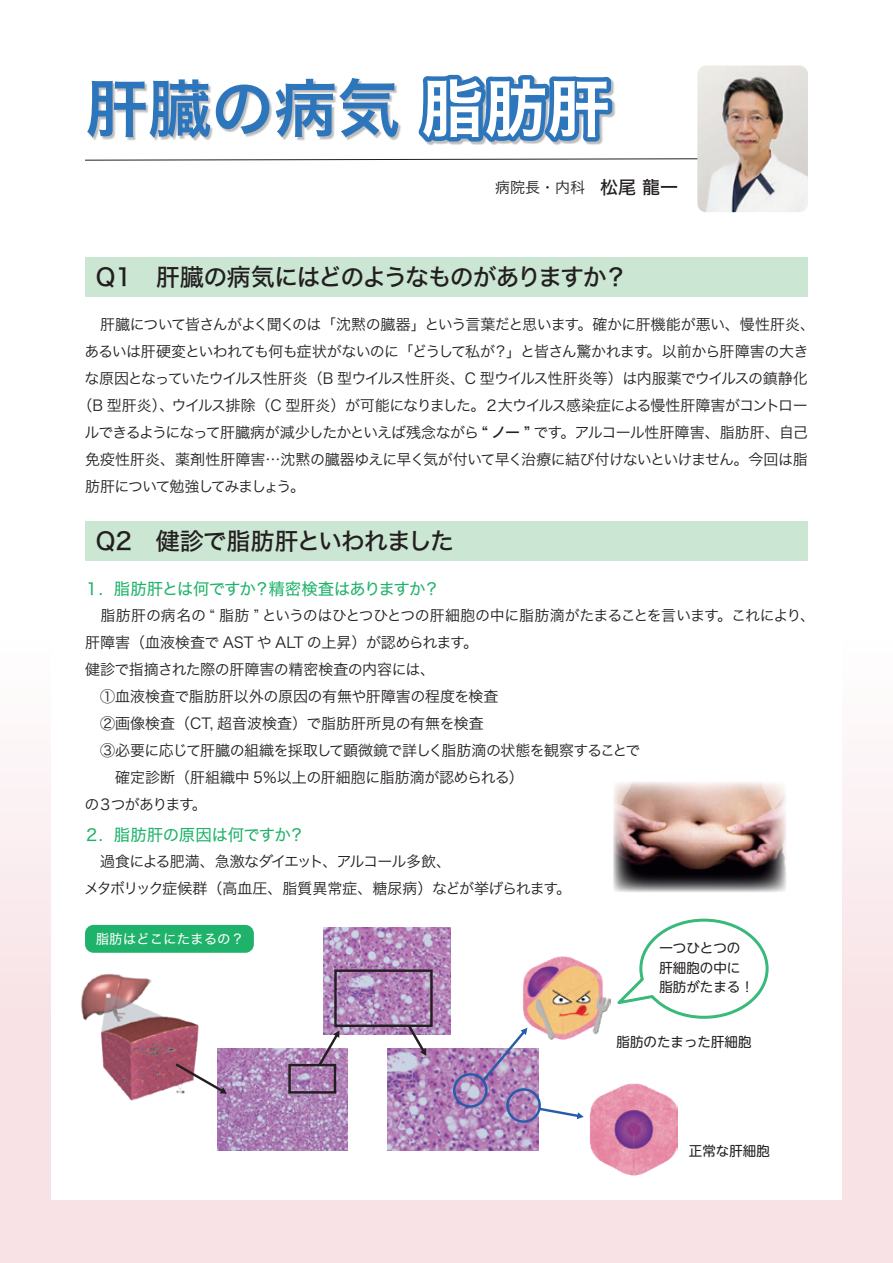
<style>
.page{position:relative;width:893px;height:1263px;background:#fff}
.page>*{position:absolute;margin:0;border:0;box-sizing:border-box;transform-origin:0 0}
.t1{font:63px "Hira Kaku Std W6";color:#2e76bc}
.t2{font:24px "Hira Kaku Std W5";letter-spacing:-.055em;color:#231f20}
.t3{font:16.5px "Hira Kaku Std W4";letter-spacing:-.055em;color:#1eb26a}
.t4{font:16.5px "Hira Kaku Std W4";letter-spacing:-.03em;color:#1eb26a}
.t5{font:15px/27px "Hira Kaku Std W3";letter-spacing:-.035em;color:#231f20}
.t6{font:15px/27px "Hira Kaku Std W3";letter-spacing:-.06em;color:#231f20}
.t7{font:15px "Hira Kaku Std W3";letter-spacing:-.055em;color:#231f20}
.t8{font:15px "Hira Kaku Std W3";letter-spacing:-.065em;color:#231f20}
.t9{font:15px "Hira Kaku Std W3";letter-spacing:-.085em;color:#231f20}
.t10{font:13.5px/19.5px "UD Shin M Go Pr 6 N";color:#231f20}
.t11{font:13.5px "Hira Kaku Std W4";color:#fff}
.s1{font-family:"Hira Kaku Std W5";font-size:18px}
.s2{font-family:"Hira Kaku Std W5"}
</style>
<div class="page">
<div style="left:0;top:0;width:893px;height:1263px;background:linear-gradient(to bottom,#fff,#f8e2e6)"></div>
<div style="left:51px;top:238px;width:791px;height:961px;background:#fff"></div>
<div style="left:88px;top:76px;width:528px;height:70px;background:#231f20;opacity:.3"></div>
<svg style="left:84px;top:158px;width:613px;height:3px"></svg>
<div style="left:85px;top:257px;width:723px;height:40px;background:#cbe6d3"></div>
<div style="left:85px;top:521px;width:723px;height:39px;background:#cbe6d3"></div>
<div style="left:85px;top:925px;width:169px;height:28px;background:#1eb26a;border-radius:9px"></div>
<img style="left:613px;top:782px;width:174px;height:110px">
<img style="left:218px;top:1048px;width:129px;height:103px">
<img style="left:323px;top:927px;width:127px;height:107px">
<img style="left:388px;top:1049px;width:150px;height:101px">
<img style="left:81px;top:973px;width:154px;height:129px">
<img style="left:523px;top:956px;width:87px;height:83px">
<img style="left:589px;top:1083px;width:89px;height:93px">
<div style="left:334px;top:969px;width:99px;height:58px;border:2px solid #231f20"></div>
<div style="left:288px;top:1064px;width:48px;height:29px;border:2px solid #231f20"></div>
<svg style="left:406px;top:1022px;width:22px;height:34px"></svg>
<svg style="left:317px;top:1030px;width:24px;height:38px"></svg>
<svg style="left:480px;top:1027px;width:48px;height:57px"></svg>
<svg style="left:537px;top:1106px;width:47px;height:13px"></svg>
<svg style="left:173px;top:1061px;width:54px;height:34px"></svg>
<div style="left:453px;top:1073px;width:35px;height:35px;border:2px solid #275caa;border-radius:50%"></div>
<div style="left:506px;top:1088px;width:35px;height:35px;border:2px solid #275caa;border-radius:50%"></div>
<svg style="left:610px;top:918px;width:159px;height:101px"></svg>
<img style="left:697px;top:65px;width:111px;height:147px">
<h1 class="t1" style="left:85px;top:60px;width:526px">肝臓の病気脂肪肝</h1>
<p class="t5" style="left:495px;top:174px;width:184px">病院長・内科　<span class="s1">松尾 龍一</span></p>
<h2 class="t2" style="left:96px;top:259px;width:534px">Q1　肝臓の病気にはどのようなものがありますか？</h2>
<p class="t5" style="left:85px;top:311px;width:732px">　肝臓について皆さんがよく聞くのは「沈黙の臓器」という言葉だと思います。確かに肝機能が悪い、慢性肝炎、</p>
<p class="t5" style="left:84px;top:338px;width:726px">あるいは肝硬変といわれても何も症状がないのに「どうして私が？」と皆さん驚かれます。以前から肝障害の大き</p>
<p class="t6" style="left:85px;top:365px;width:725px">な原因となっていたウイルス性肝炎（B 型ウイルス性肝炎、C 型ウイルス性肝炎等）は内服薬でウイルスの鎮静化</p>
<p class="t7" style="left:78px;top:394px;width:732px">（B 型肝炎）、ウイルス排除（C 型肝炎）が可能になりました。２大ウイルス感染症による慢性肝障害がコントロー</p>
<p class="t8" style="left:85px;top:421px;width:725px">ルできるようになって肝臓病が減少したかといえば残念ながら <span class="s2">“ ノー ”</span> です。アルコール性肝障害、脂肪肝、自己</p>
<p class="t5" style="left:85px;top:446px;width:724px">免疫性肝炎、薬剤性肝障害…沈黙の臓器ゆえに早く気が付いて早く治療に結び付けないといけません。今回は脂</p>
<p class="t9" style="left:85px;top:475px;width:222px">肪肝について勉強してみましょう。</p>
<h2 class="t2" style="left:96px;top:523px;width:360px">Q2　健診で脂肪肝といわれました</h2>
<p class="t3" style="left:84px;top:577px;width:358px">１. 脂肪肝とは何ですか？精密検査はありますか？</p>
<p class="t5" style="left:85px;top:602px;width:732px">　脂肪肝の病名の “ 脂肪 ” というのはひとつひとつの肝細胞の中に脂肪滴がたまることを言います。これにより、肝障害（血液検査で AST や ALT の上昇）が認められます。<br>健診で指摘された際の肝障害の精密検査の内容には、<br>　①血液検査で脂肪肝以外の原因の有無や肝障害の程度を検査<br>　②画像検査（CT, 超音波検査）で脂肪肝所見の有無を検査<br>　③必要に応じて肝臓の組織を採取して顕微鏡で詳しく脂肪滴の状態を観察することで<br>　　確定診断（肝組織中 5％以上の肝細胞に脂肪滴が認められる）<br>の３つがあります。</p>
<p class="t4" style="left:84px;top:823px;width:223px">２. 脂肪肝の原因は何ですか？</p>
<p class="t6" style="left:84px;top:848px;width:488px">　過食による肥満、急激なダイエット、アルコール多飲、<br>メタボリック症候群（高血圧、脂質異常症、糖尿病）などが挙げられます。</p>
<p class="t11" style="left:96px;top:929px;width:150px">脂肪はどこにたまるの？</p>
<p class="t10" style="left:659px;top:937px;width:96px">一つひとつの肝細胞の中に脂肪がたまる！</p>
<p class="t10" style="left:617px;top:1032px;width:136px">脂肪のたまった肝細胞</p>
<p class="t10" style="left:689px;top:1140px;width:83px">正常な肝細胞</p>
</div>
